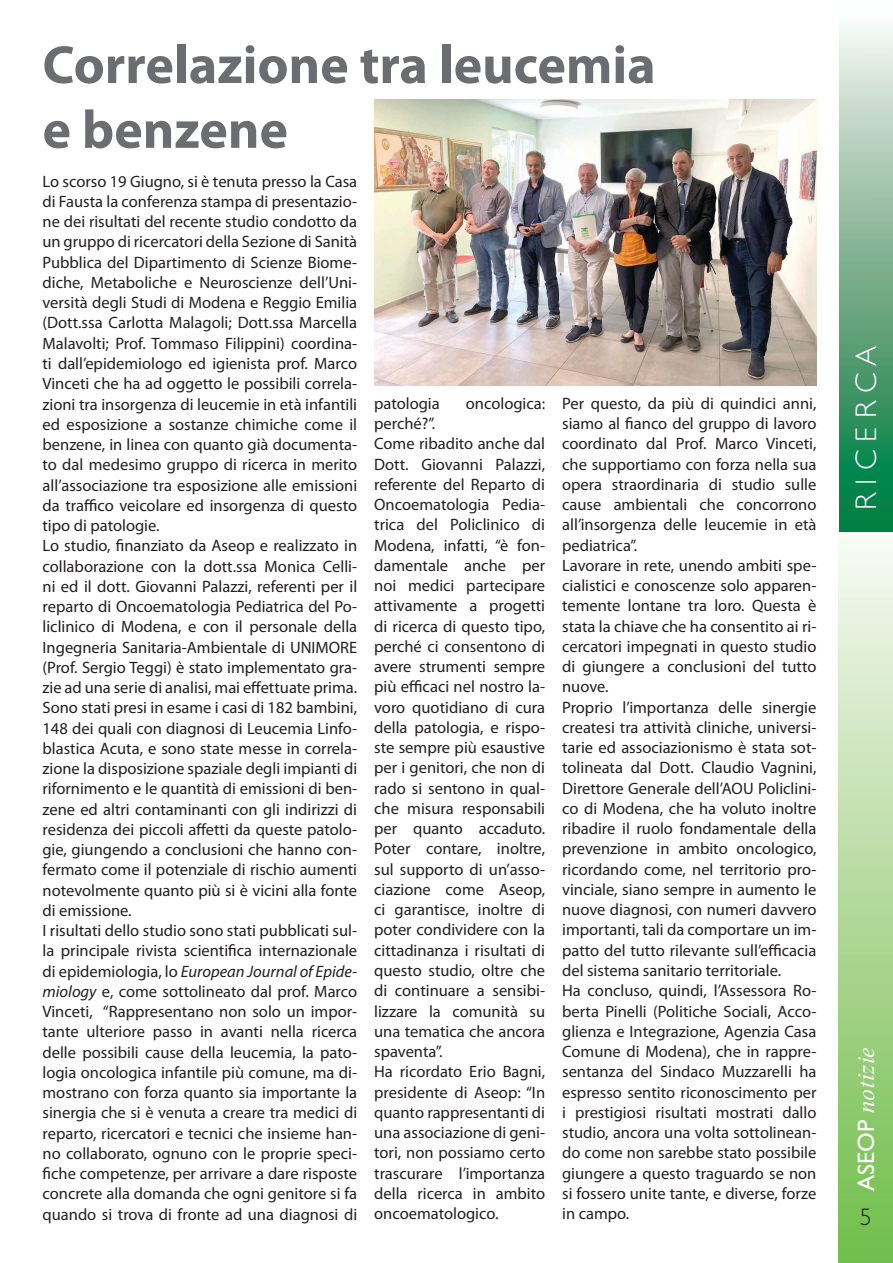
<style>
.page{position:relative;width:893px;height:1263px;background:#fff}
.page>*{position:absolute;margin:0;border:0;box-sizing:border-box;transform-origin:0 0}
.Nessuna_spaziatura{font:700 54px "Myriad Pro";color:#6c6d70}
.t1{font:300 30px "Gill Sans Std";color:#fff}
.t2{font:italic 24px "Times New Roman MT Std";color:#fff}
.t3{font:300 24px "Gill Sans Std";color:#231f20}
.t4{font:16.5px/20.2px "Myriad Pro";color:#231f20;text-align:justify}
.s1{font-style:italic}
.s2{font-family:"Gill Sans Std";font-style:normal}
</style>
<div class="page">
<svg style="left:839px;top:531px;width:54px;height:732px;background:#b3da9e"></svg>
<svg style="left:839px;top:28px;width:54px;height:503px;background:#74b08e"></svg>
<img style="left:374px;top:100px;width:442px;height:285px">
<p class="Nessuna_spaziatura" style="left:43px;top:35px;width:615px">Correlazione tra leucemia</p>
<p class="Nessuna_spaziatura" style="left:43px;top:99px;width:247px">e benzene</p>
<p class="t4" style="left:43px;top:171px;width:316px">Lo scorso 19 Giugno, si è tenuta presso la Casa di Fausta la conferenza stampa di presentazio&shy;ne dei risultati del recente studio condotto da un gruppo di ricercatori della Sezione di Sanità Pubblica del Dipartimento di Scienze Biome&shy;diche, Metaboliche e Neuroscienze dell’Uni&shy;versità degli Studi di Modena e Reggio Emilia (Dott.ssa Carlotta Malagoli; Dott.ssa Marcella Malavolti; Prof. Tommaso Filippini) coordina&shy;ti dall’epidemiologo ed igienista prof. Marco Vinceti che ha ad oggetto le possibili correla&shy;zioni tra insorgenza di leucemie in età infantili ed esposizione a sostanze chimiche come il benzene, in linea con quanto già documenta&shy;to dal medesimo gruppo di ricerca in merito all’associazione tra esposizione alle emissioni da traffico veicolare ed insorgenza di questo tipo di patologie.</p>
<p class="t4" style="left:43px;top:536px;width:316px">Lo studio, finanziato da Aseop e realizzato in collaborazione con la dott.ssa Monica Celli&shy;ni ed il dott. Giovanni Palazzi, referenti per il reparto di Oncoematologia Pediatrica del Po&shy;liclinico di Modena, e con il personale della Ingegneria Sanitaria-Ambientale di UNIMORE (Prof. Sergio Teggi) è stato implementato gra&shy;zie ad una serie di analisi, mai effettuate prima.<br>Sono stati presi in esame i casi di 182 bambini, 148 dei quali con diagnosi di Leucemia Linfo&shy;blastica Acuta, e sono state messe in correla&shy;zione la disposizione spaziale degli impianti di rifornimento e le quantità di emissioni di ben&shy;zene ed altri contaminanti con gli indirizzi di residenza dei piccoli affetti da queste patolo&shy;gie, giungendo a conclusioni che hanno con&shy;fermato come il potenziale di rischio aumenti notevolmente quanto più si è vicini alla fonte di emissione.</p>
<p class="t4" style="left:43px;top:921px;width:316px">I risultati dello studio sono stati pubblicati sul&shy;la principale rivista scientifica internazionale di epidemiologia, lo <span class="s1">European Journal of Epide&shy;miology</span> e, come sottolineato dal prof. Marco Vinceti, “Rappresentano non solo un impor&shy;tante ulteriore passo in avanti nella ricerca delle possibili cause della leucemia, la pato&shy;logia oncologica infantile più comune, ma di&shy;mostrano con forza quanto sia importante la sinergia che si è venuta a creare tra medici di reparto, ricercatori e tecnici che insieme han&shy;no collaborato, ognuno con le proprie speci&shy;fiche competenze, per arrivare a dare risposte concrete alla domanda che ogni genitore si fa quando si trova di fronte ad una diagnosi di</p>
<p class="t4" style="left:374px;top:394px;width:67px">patologia</p>
<p class="t4" style="left:466px;top:394px;width:81px">oncologica:</p>
<p class="t4" style="left:374px;top:414px;width:63px">perché?”.</p>
<p class="t4" style="left:374px;top:434px;width:172px">Come ribadito anche dal Dott. Giovanni Palazzi, referente del Reparto di Oncoematologia Pedia&shy;trica del Policlinico di Modena, infatti, “è fon&shy;damentale anche per noi medici partecipare attivamente a progetti di ricerca di questo tipo, perché ci consentono di avere strumenti sempre più efficaci nel nostro la&shy;voro quotidiano di cura della patologia, e rispo&shy;ste sempre più esaustive per i genitori, che non di rado si sentono in qual&shy;che misura responsabili per quanto accaduto.<br>Poter contare, inoltre, sul supporto di un’asso&shy;ciazione come Aseop, ci garantisce, inoltre di poter condividere con la cittadinanza i risultati di questo studio, oltre che di continuare a sensibi&shy;lizzare la comunità su una tematica che ancora spaventa”.</p>
<p class="t4" style="left:374px;top:1062px;width:172px">Ha ricordato Erio Bagni, presidente di Aseop: “In quanto rappresentanti di una associazione di geni&shy;tori, non possiamo certo trascurare l’importanza della ricerca in ambito oncoematologico.</p>
<p class="t4" style="left:562px;top:394px;width:256px">Per questo, da più di quindici anni, siamo al fianco del gruppo di lavoro coordinato dal Prof. Marco Vinceti, che supportiamo con forza nella sua opera straordinaria di studio sulle cause ambientali che concorrono all’insorgenza delle leucemie in età pediatrica”.</p>
<p class="t4" style="left:562px;top:556px;width:256px">Lavorare in rete, unendo ambiti spe&shy;cialistici e conoscenze solo apparen&shy;temente lontane tra loro. Questa è stata la chiave che ha consentito ai ri&shy;cercatori impegnati in questo studio di giungere a conclusioni del tutto nuove.</p>
<p class="t4" style="left:562px;top:697px;width:256px">Proprio l’importanza delle sinergie createsi tra attività cliniche, universi&shy;tarie ed associazionismo è stata sot&shy;tolineata dal Dott. Claudio Vagnini, Direttore Generale dell’AOU Policlini&shy;co di Modena, che ha voluto inoltre ribadire il ruolo fondamentale della prevenzione in ambito oncologico, ricordando come, nel territorio pro&shy;vinciale, siano sempre in aumento le nuove diagnosi, con numeri davvero importanti, tali da comportare un im&shy;patto del tutto rilevante sull’efficacia del sistema sanitario territoriale.</p>
<p class="t4" style="left:562px;top:981px;width:256px">Ha concluso, quindi, l’Assessora Ro&shy;berta Pinelli (Politiche Sociali, Acco&shy;glienza e Integrazione, Agenzia Casa Comune di Modena), che in rappre&shy;sentanza del Sindaco Muzzarelli ha espresso sentito riconoscimento per i prestigiosi risultati mostrati dallo studio, ancora una volta sottolinean&shy;do come non sarebbe stato possibile giungere a questo traguardo se non si fossero unite tante, e diverse, forze in campo.</p>
<p class="t1" style="left:849px;top:510px;width:166px;rotate:-90deg">R I C E R C A</p>
<h3 class="t2" style="left:853px;top:1191px;width:145px;rotate:-90deg"><span class="s2">ASEOP</span> notizie</h3>
<h3 class="t3" style="left:860px;top:1204px;width:13px">5</h3>
</div>
